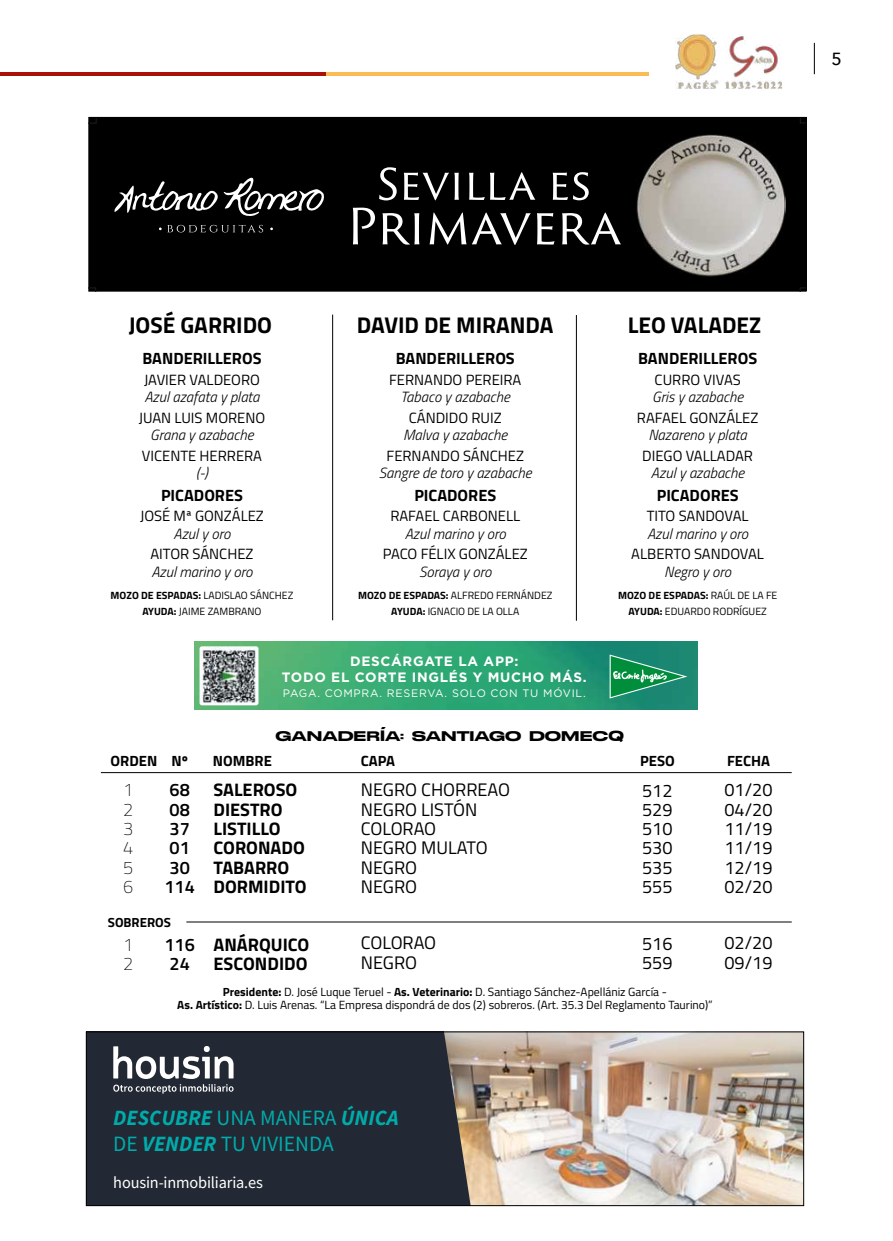
<style>
.page{position:relative;width:893px;height:1241px;background:#fff}
.page>*{position:absolute;margin:0;border:0;box-sizing:border-box;transform-origin:0 0}
.t1{font:700 22.75px "Titillium Web";color:#000}
.t2{font:21.88px/26.2px "Source Sans Pro";color:#00acab}
.t3{font:700 18.2px/19.2px "Titillium Web";color:#000}
.t4{font:18.03px/19.2px "Titillium Web";color:#000}
.t5{font:600 18.03px/19.2px "Titillium Web";color:#000}
.t6{font:700 18.03px/19.2px "Titillium Web";color:#000}
.t7{font:200 18.03px/19.2px "Titillium Web";color:#000;text-align:justify}
.t8{font:500 17.5px "Avenir Next";color:#000}
.t9{font:16.62px "Source Sans Pro";letter-spacing:-.01em;color:#fff}
.t10{font:700 16.28px "Titillium Web";color:#000}
.t11{font:14.88px "Titillium Web";color:#000}
.t12{font:italic 300 14.88px "Titillium Web";color:#000}
.t13{font:700 14.88px "Titillium Web";color:#000}
.t14{font:14px "Stretch Pro";color:#000}
.t15{font:700 13.47px/15.9px "Gotham";letter-spacing:.05em;color:#fff;text-align:center}
.t16{font:700 13.12px "Titillium Web";color:#000}
.t17{font:11.9px/12.6px "Titillium Web";color:#000;text-align:center}
.t18{font:10.85px "Gotham";letter-spacing:.07em;color:#fff}
.t19{font:10.5px/15.8px "Titillium Web";color:#000;text-align:center}
.s1{font-weight:700}
.s2{font-weight:700;font-style:italic}
</style>
<div class="page">
<hr style="left:0;top:72px;width:327px;height:4px;background:#a91009">
<hr style="left:327px;top:72px;width:322px;height:4px;background:#fbbc58">
<hr style="left:814px;top:43px;width:1px;height:31px;background:#000">
<img style="left:675px;top:34px;width:107px;height:55px">
<img style="left:471px;top:1033px;width:331px;height:170px">
<div style="left:88px;top:1033px;width:383px;height:170px;background:#222934"></div>
<svg style="left:113px;top:1045px;width:121px;height:48px"></svg>
<div style="left:86px;top:1031px;width:718px;height:174px;border:1px solid #000"></div>
<div style="left:89px;top:117px;width:717px;height:174px;background:#000"></div>
<svg style="left:114px;top:181px;width:104px;height:32px"></svg>
<svg style="left:224px;top:177px;width:100px;height:39px"></svg>
<svg style="left:159px;top:225px;width:104px;height:7px"></svg>
<svg style="left:379px;top:167px;width:18px;height:33px"></svg>
<svg style="left:404px;top:172px;width:55px;height:28px"></svg>
<svg style="left:469px;top:172px;width:66px;height:28px"></svg>
<svg style="left:553px;top:172px;width:36px;height:28px"></svg>
<svg style="left:353px;top:207px;width:22px;height:37px"></svg>
<svg style="left:382px;top:213px;width:37px;height:31px"></svg>
<svg style="left:430px;top:212px;width:36px;height:33px"></svg>
<svg style="left:472px;top:212px;width:59px;height:33px"></svg>
<svg style="left:537px;top:213px;width:18px;height:31px"></svg>
<svg style="left:562px;top:212px;width:59px;height:32px"></svg>
<img style="left:637px;top:134px;width:149px;height:142px">
<img style="left:194px;top:641px;width:503px;height:68px">
<svg style="left:610px;top:654px;width:77px;height:44px;background:#2b976e"></svg>
<img style="left:200px;top:646px;width:58px;height:59px">
<hr style="left:101px;top:772px;width:691px;height:1px;background:#000">
<hr style="left:186px;top:921px;width:606px;height:1px;background:#000">
<hr style="left:332px;top:314px;width:1px;height:306px;background:#000">
<hr style="left:576px;top:315px;width:1px;height:305px;background:#000">
<p class="t8" style="left:831px;top:49px;width:12px">5</p>
<h1 class="t1" style="left:129px;top:311px;width:145px">JOSÉ GARRIDO</h1>
<h1 class="t1" style="left:357px;top:311px;width:198px">DAVID DE MIRANDA</h1>
<h1 class="t1" style="left:628px;top:311px;width:135px">LEO VALADEZ</h1>
<p class="t10" style="left:396px;top:349px;width:121px">BANDERILLEROS</p>
<p class="t11" style="left:389px;top:371px;width:134px">FERNANDO PEREIRA</p>
<p class="t12" style="left:401px;top:391px;width:111px">Tabaco y azabache</p>
<p class="t11" style="left:409px;top:409px;width:94px">CÁNDIDO RUIZ</p>
<p class="t12" style="left:403px;top:429px;width:106px">Malva y azabache</p>
<p class="t11" style="left:387px;top:447px;width:139px">FERNANDO SÁNCHEZ</p>
<p class="t12" style="left:379px;top:467px;width:154px">Sangre de toro y azabache</p>
<p class="t10" style="left:414px;top:485px;width:83px">PICADORES</p>
<p class="t11" style="left:390px;top:507px;width:131px">RAFAEL CARBONELL</p>
<p class="t12" style="left:405px;top:527px;width:103px">Azul marino y oro</p>
<p class="t11" style="left:383px;top:545px;width:147px">PACO FÉLIX GONZÁLEZ</p>
<p class="t12" style="left:419px;top:565px;width:74px">Soraya y oro</p>
<p class="t19" style="left:358px;top:587px;width:196px"><span class="s1">MOZO DE ESPADAS:</span> ALFREDO FERNÁNDEZ<br><span class="s1">AYUDA:</span> IGNACIO DE LA OLLA</p>
<p class="t10" style="left:638px;top:349px;width:121px">BANDERILLEROS</p>
<p class="t11" style="left:655px;top:371px;width:88px">CURRO VIVAS</p>
<p class="t12" style="left:652px;top:391px;width:92px">Gris y azabache</p>
<p class="t11" style="left:637px;top:409px;width:123px">RAFAEL GONZÁLEZ</p>
<p class="t12" style="left:648px;top:429px;width:100px">Nazareno y plata</p>
<p class="t11" style="left:642px;top:447px;width:112px">DIEGO VALLADAR</p>
<p class="t12" style="left:651px;top:467px;width:95px">Azul y azabache</p>
<p class="t10" style="left:657px;top:485px;width:83px">PICADORES</p>
<p class="t11" style="left:647px;top:507px;width:103px">TITO SANDOVAL</p>
<p class="t12" style="left:647px;top:527px;width:103px">Azul marino y oro</p>
<p class="t11" style="left:631px;top:545px;width:134px">ALBERTO SANDOVAL</p>
<p class="t12" style="left:664px;top:565px;width:68px">Negro y oro</p>
<p class="t19" style="left:618px;top:587px;width:161px"><span class="s1">MOZO DE ESPADAS:</span> RAÚL DE LA FE<br><span class="s1">AYUDA:</span> EDUARDO RODRÍGUEZ</p>
<p class="t10" style="left:142px;top:349px;width:121px">BANDERILLEROS</p>
<p class="t11" style="left:144px;top:371px;width:117px">JAVIER VALDEORO</p>
<p class="t12" style="left:144px;top:391px;width:117px">Azul azafata y plata</p>
<p class="t11" style="left:139px;top:409px;width:128px">JUAN LUIS MORENO</p>
<p class="t12" style="left:150px;top:429px;width:105px">Grana y azabache</p>
<p class="t11" style="left:142px;top:447px;width:122px">VICENTE HERRERA</p>
<p class="t12" style="left:196px;top:467px;width:13px">(-)</p>
<p class="t10" style="left:161px;top:485px;width:83px">PICADORES</p>
<p class="t11" style="left:140px;top:507px;width:125px">JOSÉ Mª GONZÁLEZ</p>
<p class="t12" style="left:173px;top:527px;width:59px">Azul y oro</p>
<p class="t11" style="left:150px;top:545px;width:105px">AITOR SÁNCHEZ</p>
<p class="t12" style="left:151px;top:565px;width:103px">Azul marino y oro</p>
<p class="t19" style="left:111px;top:587px;width:184px"><span class="s1">MOZO DE ESPADAS:</span> LADISLAO SÁNCHEZ<br><span class="s1">AYUDA:</span> JAIME ZAMBRANO</p>
<p class="t15" style="left:282px;top:652px;width:306px">DESCÁRGATE LA APP:<br>TODO EL CORTE INGLÉS Y MUCHO MÁS.</p>
<p class="t18" style="left:283px;top:687px;width:304px">PAGA. COMPRA. RESERVA. SOLO CON TU MÓVIL.</p>
<p class="t14" style="left:275px;top:727px;width:350px">GANADERÍA: SANTIAGO DOMECQ</p>
<p class="t13" style="left:111px;top:751px;width:48px">ORDEN</p>
<p class="t7" style="left:123px;top:780px;width:12px">1<br>2<br>3<br>4<br>5<br>6</p>
<p class="t13" style="left:171px;top:751px;width:18px">Nº</p>
<p class="t5" style="left:164px;top:780px;width:32px">68<br>08<br>37<br>01<br>30<br>114</p>
<p class="t13" style="left:213px;top:751px;width:61px">NOMBRE</p>
<p class="t13" style="left:361px;top:751px;width:36px">CAPA</p>
<p class="t3" style="left:213px;top:780px;width:95px">SALEROSO<br>DIESTRO<br>LISTILLO<br>CORONADO<br>TABARRO<br>DORMIDITO</p>
<p class="t4" style="left:361px;top:780px;width:151px">NEGRO CHORREAO<br>NEGRO LISTÓN<br>COLORAO<br>NEGRO MULATO<br>NEGRO<br>NEGRO</p>
<p class="t13" style="left:640px;top:752px;width:36px">PESO</p>
<p class="t4" style="left:642px;top:780px;width:32px;text-align:justify">512<br>529<br>510<br>530<br>535<br>555</p>
<p class="t13" style="left:727px;top:751px;width:45px">FECHA</p>
<p class="t4" style="left:724px;top:780px;width:50px;text-align:justify">01/20<br>04/20<br>11/19<br>11/19<br>12/19<br>02/20</p>
<p class="t16" style="left:108px;top:914px;width:65px">SOBREROS</p>
<p class="t7" style="left:123px;top:934px;width:12px">1<br>2</p>
<p class="t6" style="left:213px;top:934px;width:97px">ANÁRQUICO<br>ESCONDIDO</p>
<p class="t4" style="left:361px;top:933px;width:77px">COLORAO<br>NEGRO</p>
<p class="t17" style="left:177px;top:985px;width:537px"><span class="s1">Presidente:</span> D. José Luque Teruel - <span class="s1">As. Veterinario:</span> D. Santiago Sánchez-Apellániz García -<br><span class="s1">As. Artístico:</span> D. Luis Arenas. “La Empresa dispondrá de dos (2) sobreros. (Art. 35.3 Del Reglamento Taurino)”</p>
<p class="t4" style="left:642px;top:933px;width:32px">516<br>559</p>
<p class="t5" style="left:164px;top:934px;width:32px">116<br>24</p>
<p class="t4" style="left:724px;top:933px;width:50px">02/20<br>09/19</p>
<h2 class="t2" style="left:113px;top:1103px;width:287px"><span class="s2">DESCUBRE</span> UNA MANERA <span class="s2">⁄NICA<br></span>DE <span class="s2">VENDER</span> TU VIVIENDA</h2>
<p class="t9" style="left:113px;top:1172px;width:151px">housin-inmobiliaria.es</p>
</div>
